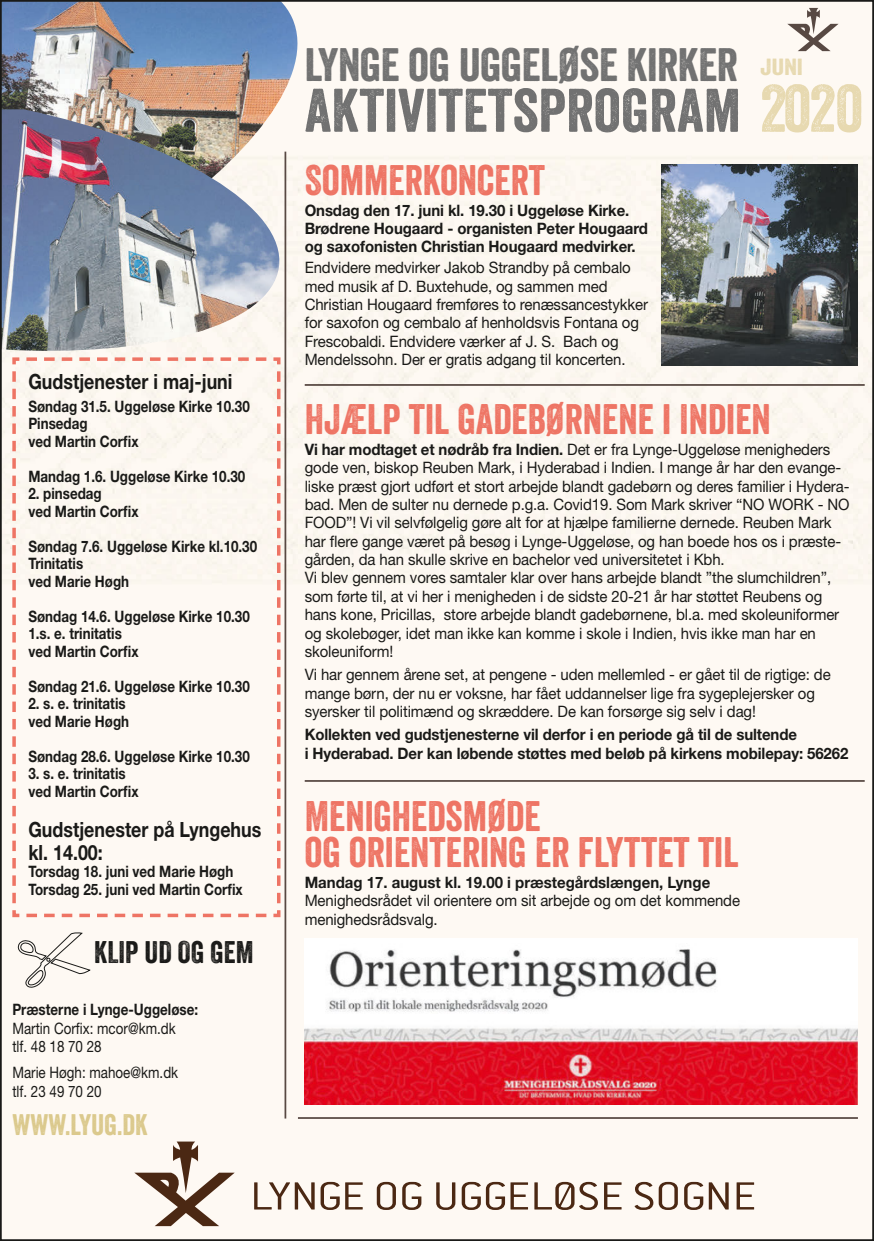
<style>
.page{position:relative;width:874px;height:1241px;background:#fff}
.page>*{position:absolute;margin:0;border:0;box-sizing:border-box;transform-origin:0 0}
.t1{font:59.5px "Veneer";color:#717171;scale:1.06 1}
.t2{font:45.5px "Veneer";letter-spacing:-.01em;color:#717171;scale:1.06 1}
.t3{font:300 43.23px "Conduit ITC Std";letter-spacing:-.01em;color:#4b2813;scale:1.17 1}
.t4{font:41.3px/36.4px "Veneer";color:#ee7464}
.t5{font:30.28px "Veneer";color:#1a1a18}
.t6{font:28.88px "Veneer";color:#dbc98c}
.t7{font:22.75px "Veneer";color:#e7d9b0;scale:1.24 1}
.t8{font:700 21px/22.8px "Helvetica Neue LT Std";color:#1a1a18;scale:.85 1}
.t9{font:15.75px/18.4px "Helvetica Neue LT Std";letter-spacing:-.005em;color:#1a1a18;scale:.95 1}
.t10{font:700 15.75px/17.5px "Helvetica Neue LT Std";color:#1a1a18;scale:.85 1}
.t11{font:700 15.75px/18.4px "Helvetica Neue LT Std";color:#1a1a18;scale:.95 1}
.t12{font:15.75px/18.9px "Helvetica Neue LT Std";letter-spacing:-.005em;color:#1a1a18;scale:.85 1}
.s1{font-size:64.75px;color:#e7d9b0}
.s2{font-weight:700}
</style>
<div class="page">
<div style="left:3px;top:3px;width:867px;height:1234px;background:#fef9f3"></div>
<svg style="left:786px;top:8px;width:52px;height:43px"></svg>
<img style="left:660px;top:164px;width:197px;height:201px">
<hr style="left:284px;top:152px;width:2px;height:966px;background:#584943">
<div style="left:11px;top:357px;width:271px;height:561px;background:#fef9f3"></div>
<hr style="left:298px;top:1116px;width:559px;height:2px;background:#584943">
<hr style="left:304px;top:780px;width:560px;height:1px;background:#584943">
<svg style="left:17px;top:931px;width:75px;height:57px"></svg>
<img style="left:3px;top:3px;width:314px;height:232px">
<img style="left:3px;top:109px;width:284px;height:248px">
<img style="left:304px;top:938px;width:553px;height:165px">
<svg style="left:134px;top:1141px;width:100px;height:84px"></svg>
<hr style="left:304px;top:384px;width:560px;height:2px;background:#584943">
<h2 class="t2" style="left:304px;top:37px;width:410px">LYNGE OG UGGELØSE KIRKER</h2>
<h1 class="t1" style="left:304px;top:74px;width:528px">AKTIVITETSPROGRAM <span class="s1">2020</span></h1>
<h3 class="t7" style="left:759px;top:53px;width:36px">JUNI</h3>
<h3 class="t8" style="left:28px;top:369px;width:241px">Gudstjenester i maj-juni</h3>
<p class="t10" style="left:28px;top:397px;width:262px">Søndag 31.5. Uggeløse Kirke 10.30<br>Pinsedag<br>ved Martin Corfix</p>
<p class="t10" style="left:28px;top:467px;width:256px">Mandag 1.6. Uggeløse Kirke 10.30</p>
<p class="t10" style="left:28px;top:484px;width:131px">2. pinsedag<br>ved Martin Corfix</p>
<p class="t10" style="left:28px;top:537px;width:270px">Søndag 7.6. Uggeløse Kirke kl.10.30<br>Trinitatis<br>ved Marie Høgh</p>
<p class="t10" style="left:28px;top:607px;width:262px">Søndag 14.6. Uggeløse Kirke 10.30<br>1.s. e. trinitatis<br>ved Martin Corfix</p>
<p class="t10" style="left:28px;top:677px;width:262px">Søndag 21.6. Uggeløse Kirke 10.30</p>
<p class="t10" style="left:28px;top:694px;width:120px">2. s. e. trinitatis ved Marie Høgh</p>
<p class="t10" style="left:28px;top:747px;width:262px">Søndag 28.6. Uggeløse Kirke 10.30</p>
<p class="t10" style="left:28px;top:764px;width:131px">3. s. e. trinitatis ved Martin Corfix</p>
<h3 class="t8" style="left:28px;top:817px;width:275px">Gudstjenester på Lyngehus kl. 14.00:</h3>
<p class="t10" style="left:28px;top:862px;width:254px">Torsdag 18. juni ved Marie Høgh<br>Torsdag 25. juni ved Martin Corfix</p>
<h3 class="t5" style="left:94px;top:933px;width:161px">KLIP UD OG GEM</h3>
<p class="t10" style="left:12px;top:999px;width:220px">Præsterne i Lynge-Uggeløse:</p>
<p class="t12" style="left:12px;top:1018px;width:194px">Martin Corfix: mcor@km.dk tlf. 48 18 70 28</p>
<p class="t12" style="left:12px;top:1062px;width:196px">Marie Høgh: mahoe@km.dk tlf. 23 49 70 20</p>
<h3 class="t6" style="left:12px;top:1106px;width:137px">WWW.LYUG.DK</h3>
<h3 class="t4" style="left:304px;top:161px;width:242px">SOMMERKONCERT</h3>
<p class="t11" style="left:304px;top:200px;width:362px">Onsdag den 17. juni kl. 19.30 i Uggeløse Kirke.<br>Brødrene Hougaard - organisten Peter Hougaard og saxofonisten Christian Hougaard medvirker.</p>
<p class="t9" style="left:304px;top:258px;width:363px">Endvidere medvirker Jakob Strandby på cembalo med musik af D. Buxtehude, og sammen med Christian Hougaard fremføres to renæssancestykker for saxofon og cembalo af henholdsvis Fontana og Frescobaldi. Endvidere værker af J. S. Bach og Mendelssohn. Der er gratis adgang til koncerten.</p>
<h3 class="t4" style="left:304px;top:400px;width:467px">HJÆLP TIL GADEBØRNENE I INDIEN</h3>
<p class="t9" style="left:304px;top:439px;width:574px"><span class="s2">Vi har modtaget et nødråb fra Indien.</span> Det er fra Lynge-Uggeløse menigheders gode ven, biskop Reuben Mark, i Hyderabad i Indien. I mange år har den evange&shy;liske præst gjort udført et stort arbejde blandt gadebørn og deres familier i Hydera&shy;bad. Men de sulter nu dernede p.g.a. Covid19. Som Mark skriver “NO WORK - NO FOOD”! Vi vil selvfølgelig gøre alt for at hjælpe familierne dernede. Reuben Mark har flere gange været på besøg i Lynge-Uggeløse, og han boede hos os i præste&shy;gården, da han skulle skrive en bachelor ved universitetet i Kbh.<br>Vi blev gennem vores samtaler klar over hans arbejde blandt ”the slumchildren”, som førte til, at vi her i menigheden i de sidste 20-21 år har støttet Reubens og hans kone, Pricillas, store arbejde blandt gadebørnene, bl.a. med skoleuniformer og skolebøger, idet man ikke kan komme i skole i Indien, hvis ikke man har en skoleuniform!</p>
<p class="t9" style="left:304px;top:665px;width:555px">Vi har gennem årene set, at pengene - uden mellemled - er gået til de rigtige: de mange børn, der nu er voksne, har fået uddannelser lige fra sygeplejersker og syersker til politimænd og skræddere. De kan forsørge sig selv i dag!</p>
<p class="t11" style="left:304px;top:725px;width:573px">Kollekten ved gudstjenesterne vil derfor i en periode gå til de sultende<br>i Hyderabad. Der kan løbende støttes med beløb på kirkens mobilepay: 56262</p>
<h3 class="t4" style="left:304px;top:797px;width:435px">MENIGHEDSMØDE<br>OG ORIENTERING ER FLYTTET TIL</h3>
<p class="t11" style="left:304px;top:872px;width:428px">Mandag 17. august kl. 19.00 i præstegårdslængen, Lynge</p>
<p class="t9" style="left:304px;top:891px;width:459px">Menighedsrådet vil orientere om sit arbejde og om det kommende menighedsrådsvalg.</p>
<h3 class="t3" style="left:250px;top:1169px;width:434px">LYNGE OG UGGELØSE SOGNE</h3>
</div>
